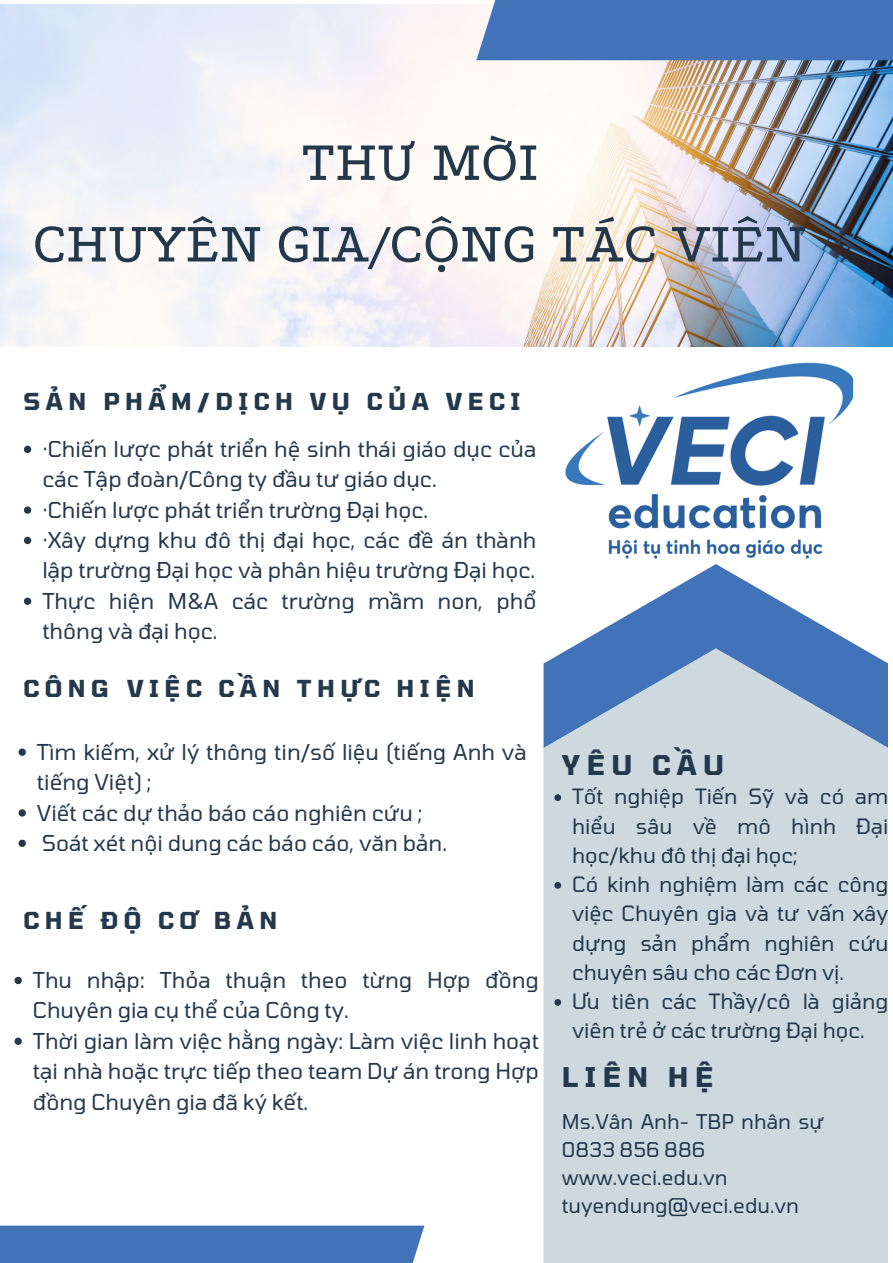
<style>
.page{position:relative;width:893px;height:1263px;background:#fff}
.page>*{position:absolute;margin:0;border:0;box-sizing:border-box;transform-origin:0 0}
.t1{font:58.35px/81.6px "Podkova";color:#23394b;text-align:center}
.t2{font:700 27px "Tomorrow";letter-spacing:.24em;color:#23394b}
.t3{font:700 23.25px "Tomorrow";letter-spacing:.24em;color:#23394b}
.t4{font:21.75px/30.4px "Tomorrow";color:#23394b}
.t5{font:21px/29.2px "Tomorrow";color:#23394b;text-align:justify}
.t6{font:20.25px/28.1px "Tomorrow";color:#23394b}
</style>
<div class="page">
<img style="left:0;top:5px;width:893px;height:342px">
<div style="left:543px;top:748px;width:345px;height:515px;background:#ced8df"></div>
<svg style="left:543px;top:564px;width:345px;height:184px"></svg>
<div style="left:476px;top:0;width:417px;height:60px;background:#4272b7"></div>
<div style="left:0;top:1225px;width:424px;height:38px;background:#4272b7"></div>
<img style="left:565px;top:362px;width:287px;height:197px">
<svg style="left:24px;top:446px;width:7px;height:7px"></svg>
<svg style="left:24px;top:506px;width:7px;height:8px"></svg>
<svg style="left:24px;top:537px;width:7px;height:7px"></svg>
<svg style="left:24px;top:598px;width:7px;height:7px"></svg>
<svg style="left:19px;top:748px;width:7px;height:8px"></svg>
<svg style="left:19px;top:809px;width:7px;height:7px"></svg>
<svg style="left:19px;top:840px;width:7px;height:7px"></svg>
<svg style="left:15px;top:977px;width:7px;height:7px"></svg>
<svg style="left:15px;top:1037px;width:7px;height:8px"></svg>
<svg style="left:554px;top:794px;width:7px;height:7px"></svg>
<svg style="left:554px;top:882px;width:7px;height:7px"></svg>
<svg style="left:554px;top:999px;width:7px;height:7px"></svg>
<h1 class="t1" style="left:33px;top:121px;width:775px">THƯ MỜI<br>CHUYÊN GIA/CỘNG TÁC VIÊN</h1>
<p class="t3" style="left:24px;top:387px;width:498px">SẢN PHẨM/DỊCH VỤ CỦA VECI</p>
<p class="t4" style="left:42px;top:433px;width:495px">·Chiến lược phát triển hệ sinh thái giáo dục của các Tập đoàn/Công ty đầu tư giáo dục.</p>
<p class="t4" style="left:42px;top:494px;width:387px">·Chiến lược phát triển trường Đại học.</p>
<p class="t4" style="left:42px;top:524px;width:495px">·Xây dựng khu đô thị đại học, các đề án thành lập trường Đại học và phân hiệu trường Đại học.</p>
<p class="t4" style="left:42px;top:585px;width:495px">Thực hiện M&amp;A các trường mầm non, phổ thông và đại học.</p>
<p class="t3" style="left:24px;top:673px;width:452px">CÔNG VIỆC CẦN THỰC HIỆN</p>
<p class="t4" style="left:37px;top:736px;width:491px">Tìm kiếm, xử lý thông tin/số liệu (tiếng Anh và tiếng Việt) ;</p>
<p class="t4" style="left:37px;top:797px;width:387px">Viết các dự thảo báo cáo nghiên cứu ;</p>
<p class="t4" style="left:42px;top:827px;width:407px">Soát xét nội dung các báo cáo, văn bản.</p>
<p class="t3" style="left:24px;top:905px;width:255px">CHẾ ĐỘ CƠ BẢN</p>
<p class="t4" style="left:33px;top:964px;width:507px">Thu nhập: Thỏa thuận theo từng Hợp đồng<br>Chuyên gia cụ thể của Công ty.</p>
<p class="t4" style="left:33px;top:1025px;width:507px;text-align:justify">Thời gian làm việc hằng ngày: Làm việc linh hoạt tại nhà hoặc trực tiếp theo team Dự án trong Hợp đồng Chuyên gia đã ký kết.</p>
<p class="t2" style="left:562px;top:748px;width:164px">YÊU CẦU</p>
<p class="t5" style="left:572px;top:781px;width:318px">Tốt nghiệp Tiến Sỹ và có am hiểu sâu về mô hình Đại học/khu đô thị đại học;</p>
<p class="t5" style="left:572px;top:869px;width:318px">Có kinh nghiệm làm các công việc Chuyên gia và tư vấn xây dựng sản phẩm nghiên cứu chuyên sâu cho các Đơn vị.</p>
<p class="t5" style="left:572px;top:986px;width:318px">Ưu tiên các Thầy/cô là giảng viên trẻ ở các trường Đại học.</p>
<p class="t2" style="left:562px;top:1059px;width:153px">LIÊN HỆ</p>
<p class="t6" style="left:562px;top:1106px;width:264px">Ms.Vân Anh- TBP nhân sự<br>0833 856 886</p>
<p class="t6" style="left:562px;top:1163px;width:167px">www.veci.edu.vn</p>
<p class="t6" style="left:562px;top:1191px;width:239px">tuyendung@veci.edu.vn</p>
</div>
